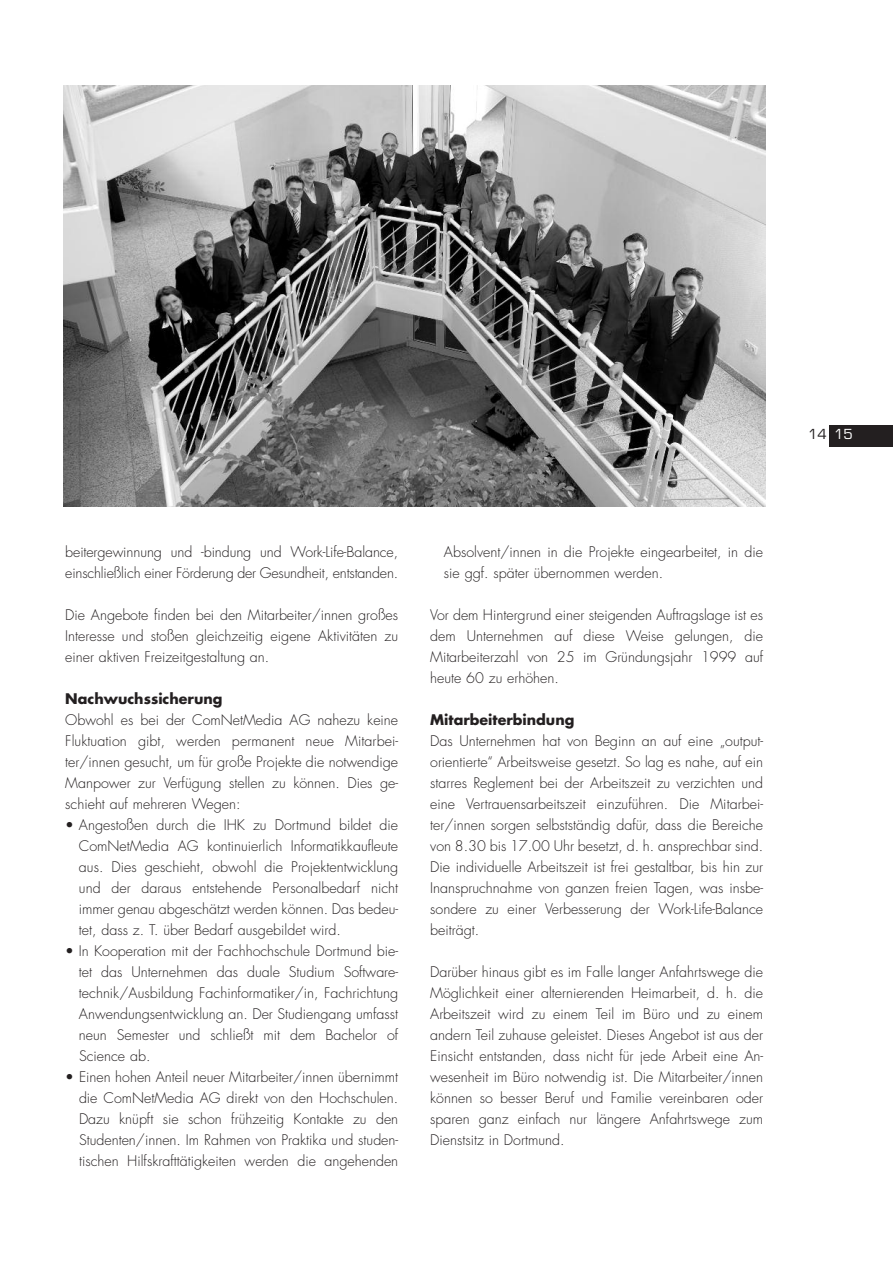
<style>
.page{position:relative;width:893px;height:1263px;background:#fff}
.page>*{position:absolute;margin:0;border:0;box-sizing:border-box;transform-origin:0 0}
.t1{font:300 14.25px/21px "Futura";color:#231f20;text-align:justify}
.t2{font:700 14.25px "Futura";color:#231f20}
.t3{font:13.5px "Eurostile";color:#231f20}
.s1{color:#fff}
</style>
<div class="page">
<div style="left:829px;top:425px;width:64px;height:21px;background:#231f20"></div>
<img style="left:64px;top:85px;width:701px;height:422px">
<p class="t1" style="left:65px;top:543px;width:334px">beitergewinnung und -bindung und Work-Life-Balance, einschließlich einer Förderung der Gesundheit, entstanden.</p>
<p class="t1" style="left:65px;top:606px;width:334px">Die Angebote finden bei den Mitarbeiter/innen großes Interesse und stoßen gleichzeitig eigene Aktivitäten zu einer aktiven Freizeitgestaltung an.</p>
<p class="t2" style="left:65px;top:692px;width:159px">Nachwuchssicherung</p>
<p class="t1" style="left:65px;top:711px;width:334px">Obwohl es bei der ComNetMedia AG nahezu keine Fluktuation gibt, werden permanent neue Mitarbei&shy;ter/innen gesucht, um für große Projekte die notwendige Manpower zur Verfügung stellen zu können. Dies ge&shy;schieht auf mehreren Wegen:</p>
<p class="t1" style="left:79px;top:816px;width:321px;text-indent:-14px">• Angestoßen durch die IHK zu Dortmund bildet die ComNetMedia AG kontinuierlich Informatikkaufleute aus. Dies geschieht, obwohl die Projektentwicklung und der daraus entstehende Personalbedarf nicht immer genau abgeschätzt werden können. Das bedeu&shy;tet, dass z. T. über Bedarf ausgebildet wird.</p>
<p class="t1" style="left:79px;top:942px;width:321px;text-indent:-14px">• In Kooperation mit der Fachhochschule Dortmund bie&shy;tet das Unternehmen das duale Studium Software&shy;technik/Ausbildung Fachinformatiker/in, Fachrichtung Anwendungsentwicklung an. Der Studiengang umfasst neun Semester und schließt mit dem Bachelor of Science ab.</p>
<p class="t1" style="left:79px;top:1068px;width:321px;text-indent:-14px">• Einen hohen Anteil neuer Mitarbeiter/innen übernimmt die ComNetMedia AG direkt von den Hochschulen.<br>Dazu knüpft sie schon frühzeitig Kontakte zu den Studenten/innen. Im Rahmen von Praktika und studen&shy;tischen Hilfskrafttätigkeiten werden die angehenden</p>
<p class="t1" style="left:444px;top:543px;width:321px">Absolvent/innen in die Projekte eingearbeitet, in die sie ggf. später übernommen werden.</p>
<p class="t1" style="left:430px;top:606px;width:334px">Vor dem Hintergrund einer steigenden Auftragslage ist es dem Unternehmen auf diese Weise gelungen, die Mitarbeiterzahl von 25 im Gründungsjahr 1999 auf heute 60 zu erhöhen.</p>
<p class="t2" style="left:430px;top:713px;width:146px">Mitarbeiterbindung</p>
<p class="t1" style="left:430px;top:732px;width:334px">Das Unternehmen hat von Beginn an auf eine „output&shy;orientierte“ Arbeitsweise gesetzt. So lag es nahe, auf ein starres Reglement bei der Arbeitszeit zu verzichten und eine Vertrauensarbeitszeit einzuführen. Die Mitarbei&shy;ter/innen sorgen selbstständig dafür, dass die Bereiche von 8.30 bis 17.00 Uhr besetzt, d. h. ansprechbar sind.<br>Die individuelle Arbeitszeit ist frei gestaltbar, bis hin zur Inanspruchnahme von ganzen freien Tagen, was insbe&shy;sondere zu einer Verbesserung der Work-Life-Balance beiträgt.</p>
<p class="t1" style="left:430px;top:963px;width:334px">Darüber hinaus gibt es im Falle langer Anfahrtswege die Möglichkeit einer alternierenden Heimarbeit, d. h. die Arbeitszeit wird zu einem Teil im Büro und zu einem andern Teil zuhause geleistet. Dieses Angebot ist aus der Einsicht entstanden, dass nicht für jede Arbeit eine An&shy;wesenheit im Büro notwendig ist. Die Mitarbeiter/innen können so besser Beruf und Familie vereinbaren oder sparen ganz einfach nur längere Anfahrtswege zum Dienstsitz in Dortmund.</p>
<p class="t3" style="left:808px;top:429px;width:46px">14 <span class="s1">15</span></p>
</div>
